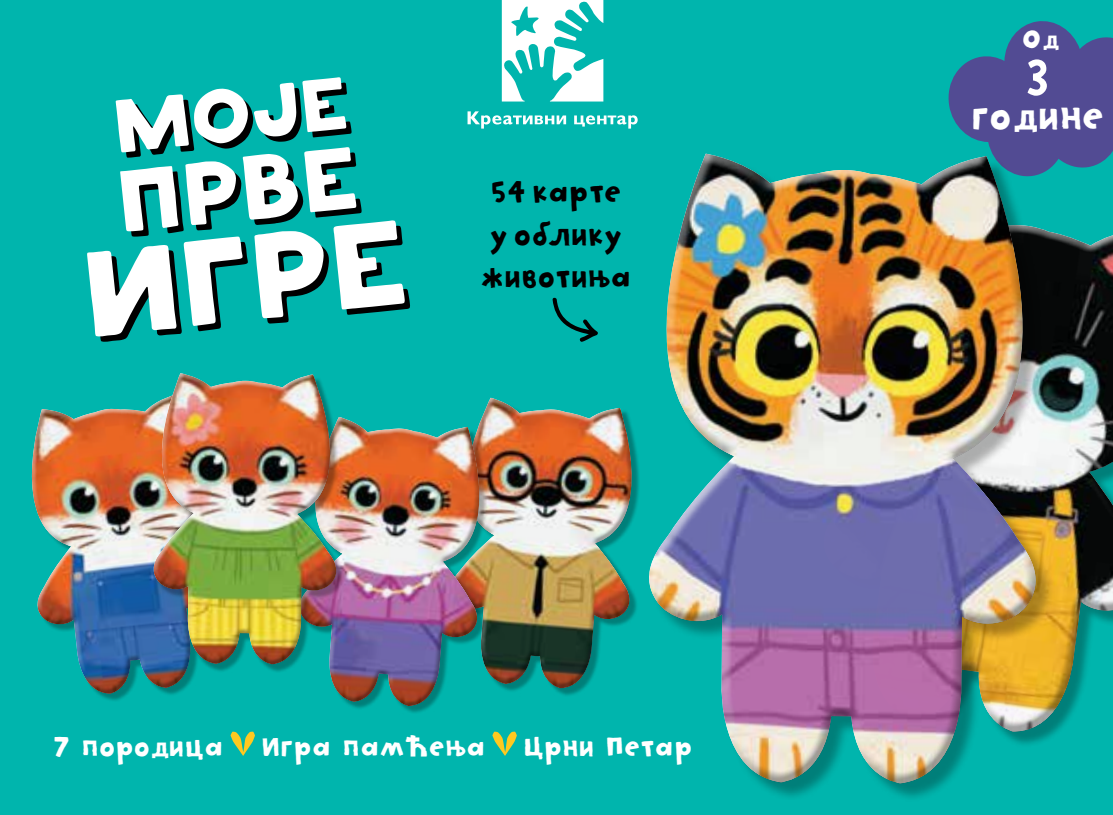
<style>
.page{position:relative;width:1113px;height:815px;background:#00b5ad}
.page>*{position:absolute;margin:0;border:0;box-sizing:border-box;transform-origin:0 0}
.t1{font:130px "Shadow";color:#fff}
.t2{font:95px "Shadow";color:#fff}
.t3{font:80px "Shadow";color:#fff}
.t4{font:800 expanded 60px "Aljkavko";color:#fff}
.t5{font:800 expanded 45px "Aljkavko";letter-spacing:.01em;color:#fff}
.t6{font:800 expanded 35px/42.5px "Aljkavko";letter-spacing:.01em;color:#000}
.t7{font:800 expanded 32.5px "Aljkavko";letter-spacing:.01em;color:#fff}
.t8{font:800 expanded 30px "Aljkavko";color:#fff}
</style>
<div class="page">
<svg style="left:230px;top:732px;width:25px;height:24px"></svg>
<svg style="left:492px;top:732px;width:25px;height:24px"></svg>
<svg style="left:948px;top:21px;width:165px;height:147px"></svg>
<img style="left:483px;top:397px;width:156px;height:298px">
<img style="left:330px;top:415px;width:166px;height:298px">
<img style="left:31px;top:406px;width:164px;height:295px">
<div style="left:155px;top:376px;width:189px;height:297px;background:#000;opacity:.3"></div>
<img style="left:151px;top:373px;width:190px;height:292px">
<img style="left:1055px;top:233px;width:58px;height:500px">
<div style="left:652px;top:157px;width:403px;height:646px;background:#000;opacity:.3"></div>
<img style="left:649px;top:152px;width:393px;height:633px">
<svg style="left:552px;top:297px;width:46px;height:45px"></svg>
<svg style="left:467px;top:0;width:170px;height:129px"></svg>
<h3 class="t3" style="left:113px;top:83px;width:237px;rotate:-6deg">МОJЕ</h3>
<h2 class="t2" style="left:117px;top:150px;width:243px;rotate:-6deg">ПРВЕ</h2>
<h1 class="t1" style="left:83px;top:224px;width:326px;rotate:-6deg">ИГРЕ</h1>
<p class="t6" style="left:481px;top:170px;width:152px">54 карте у облику животиња</p>
<p class="t7" style="left:54px;top:726px;width:640px">7 породица Игра памћења Црни Петар</p>
<p class="t8" style="left:1022px;top:21px;width:39px">Од</p>
<h3 class="t4" style="left:1025px;top:39px;width:28px">3</h3>
<h3 class="t5" style="left:971px;top:87px;width:135px">године</h3>
</div>
